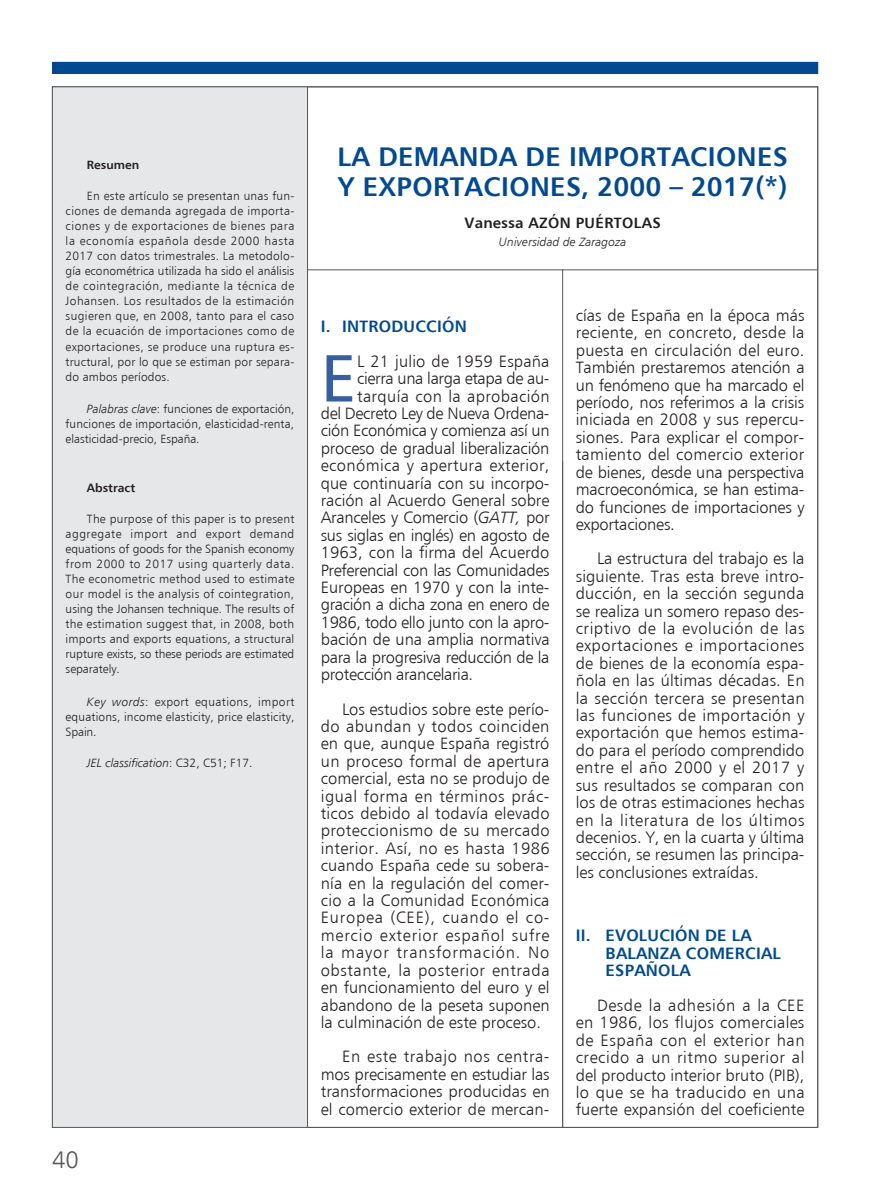
<style>
.page{position:relative;width:894px;height:1192px;background:#fff}
.page>*{position:absolute;margin:0;border:0;box-sizing:border-box;transform-origin:0 0}
.t1{font:66.6px "Humanist 777 BT Roman B";color:#365fa0}
.t2{font:27px/30px "Humanist 777 BT Bold B";letter-spacing:.015em;color:#014990}
.t3{font:24px "Humanist 777 BT Light B";color:#57585a}
.t4{font:16.5px/17.4px "Humanist 777 BT Light B";letter-spacing:-.005em;color:#231f20;text-align:justify}
.CAB_1{font:16.5px/17.4px "Humanist 777 BT Bold B";letter-spacing:.015em;color:#014990}
.t5{font:16.5px "Humanist 777 BT Light B";letter-spacing:.025em;color:#231f20}
.t6{font:16.5px "Humanist 777 BT Light B";letter-spacing:.02em;color:#231f20}
.t7{font:15px "Humanist 777 BT Bold B";letter-spacing:.025em;color:#231f20}
.t8{font:12px/15px "Humanist 777 BT Light B";letter-spacing:.01em;color:#231f20;text-align:justify}
.t9{font:12px "Humanist 777 BT Light Italic B";letter-spacing:.01em;color:#231f20}
.t10{font:12px "Humanist 777 BT Bold B";color:#231f20}
.s1{font-family:"Humanist 777 BT Light Italic B"}
.s2{font-family:"Humanist 777 BT Light B"}
</style>
<div class="page">
<div style="left:52px;top:87px;width:255px;height:1040px;background:#e6e7e9"></div>
<div style="left:52px;top:62px;width:765px;height:12px;background:#014990"></div>
<hr style="left:307px;top:87px;width:1px;height:1040px;background:#57585a">
<hr style="left:562px;top:269px;width:1px;height:858px;background:#57585a">
<hr style="left:307px;top:269px;width:510px;height:1px;background:#57585a">
<p class="t10" style="left:87px;top:158px;width:54px">Resumen</p>
<p class="t8" style="left:66px;top:188px;width:230px;text-indent:21px">En este artículo se presentan unas fun&shy;ciones de demanda agregada de importa&shy;ciones y de exportaciones de bienes para la economía española desde 2000 hasta 2017 con datos trimestrales. La metodolo&shy;gía econométrica utilizada ha sido el análisis de cointegración, mediante la técnica de Johansen. Los resultados de la estimación sugieren que, en 2008, tanto para el caso de la ecuación de importaciones como de exportaciones, se produce una ruptura es&shy;tructural, por lo que se estiman por separa&shy;do ambos períodos.</p>
<p class="t8" style="left:66px;top:401px;width:230px;text-indent:21px"><span class="s1">Palabras clave</span>: funciones de exportación, funciones de importación, elasticidad-renta, elasticidad-precio, España.</p>
<p class="t10" style="left:87px;top:480px;width:50px">Abstract</p>
<p class="t8" style="left:66px;top:511px;width:230px;text-indent:21px">The purpose of this paper is to present aggregate import and export demand equations of goods for the Spanish economy from 2000 to 2017 using quarterly data.<br>The econometric method used to estimate our model is the analysis of cointegration, using the Johansen technique. The results of the estimation suggest that, in 2008, both imports and exports equations, a structural rupture exists, so these periods are estimated separately.</p>
<p class="t8" style="left:66px;top:694px;width:230px;text-indent:21px"><span class="s1">Key words</span>: export equations, import equations, income elasticity, price elasticity, Spain.</p>
<p class="t9" style="left:87px;top:755px;width:167px">JEL classification<span class="s2">: C32, C51; F17.</span></p>
<p class="t3" style="left:52px;top:1144px;width:28px">40</p>
<p class="t2" style="left:337px;top:141px;width:451px">LA DEMANDA DE IMPORTACIONES<br>Y EXPORTACIONES, 2000 – 2017(*)</p>
<p class="t7" style="left:464px;top:213px;width:197px">Vanessa AZÓN PUÉRTOLAS</p>
<p class="t9" style="left:498px;top:235px;width:129px">Universidad de Zaragoza</p>
<p class="CAB_1" style="left:321px;top:317px;width:147px">I. INTRODUCCIÓN</p>
<p class="t1" style="left:320px;top:337px;width:37px">E</p>
<p class="t4" style="left:357px;top:352px;width:194px">L 21 julio de 1959 España</p>
<p class="t4" style="left:357px;top:369px;width:194px">cierra una larga etapa de au-</p>
<p class="t6" style="left:357px;top:385px;width:194px">tarquía con la aprobación</p>
<p class="t4" style="left:320px;top:404px;width:230px">del Decreto Ley de Nueva Ordena-</p>
<p class="t4" style="left:320px;top:421px;width:230px">ción Económica y comienza así un</p>
<p class="t4" style="left:320px;top:439px;width:230px">proceso de gradual liberalización</p>
<p class="t5" style="left:320px;top:455px;width:230px">económica y apertura exterior,</p>
<p class="t4" style="left:320px;top:474px;width:230px">que continuaría con su incorpo-</p>
<p class="t4" style="left:320px;top:491px;width:230px">ración al Acuerdo General sobre</p>
<p class="t4" style="left:320px;top:508px;width:230px">Aranceles y Comercio (<span class="s1">GATT,</span> por</p>
<p class="t4" style="left:320px;top:526px;width:230px">sus siglas en inglés) en agosto de</p>
<p class="t4" style="left:320px;top:543px;width:230px">1963, con la firma del Acuerdo</p>
<p class="t4" style="left:320px;top:561px;width:230px">Preferencial con las Comunidades</p>
<p class="t4" style="left:320px;top:578px;width:230px">Europeas en 1970 y con la inte-</p>
<p class="t4" style="left:320px;top:595px;width:230px">gración a dicha zona en enero de</p>
<p class="t4" style="left:320px;top:613px;width:230px">1986, todo ello junto con la apro-</p>
<p class="t4" style="left:320px;top:630px;width:230px">bación de una amplia normativa</p>
<p class="t4" style="left:320px;top:648px;width:230px">para la progresiva reducción de la</p>
<p class="t4" style="left:320px;top:665px;width:154px">protección arancelaria.</p>
<p class="t4" style="left:320px;top:699px;width:230px;text-indent:21px">Los estudios sobre este perío&shy;do abundan y todos coinciden en que, aunque España registró un proceso formal de apertura comercial, esta no se produjo de igual forma en términos prác&shy;ticos debido al todavía elevado proteccionismo de su mercado interior. Así, no es hasta 1986 cuando España cede su sobera&shy;nía en la regulación del comer&shy;cio a la Comunidad Económica Europea (CEE), cuando el co&shy;mercio exterior español sufre la mayor transformación. No obstante, la posterior entrada en funcionamiento del euro y el abandono de la peseta suponen la culminación de este proceso.</p>
<p class="t4" style="left:320px;top:1047px;width:230px;text-indent:21px">En este trabajo nos centra&shy;mos precisamente en estudiar las transformaciones producidas en el comercio exterior de mercan-</p>
<p class="t4" style="left:575px;top:306px;width:230px">cías de España en la época más reciente, en concreto, desde la puesta en circulación del euro.<br>También prestaremos atención a un fenómeno que ha marcado el período, nos referimos a la crisis iniciada en 2008 y sus repercu&shy;siones. Para explicar el compor&shy;tamiento del comercio exterior de bienes, desde una perspectiva macroeconómica, se han estima&shy;do funciones de importaciones y exportaciones.</p>
<p class="t4" style="left:575px;top:549px;width:230px;text-indent:21px">La estructura del trabajo es la siguiente. Tras esta breve intro&shy;ducción, en la sección segunda se realiza un somero repaso des&shy;criptivo de la evolución de las exportaciones e importaciones de bienes de la economía espa&shy;ñola en las últimas décadas. En la sección tercera se presentan las funciones de importación y exportación que hemos estima&shy;do para el período comprendido entre el año 2000 y el 2017 y sus resultados se comparan con los de otras estimaciones hechas en la literatura de los últimos decenios. Y, en la cuarta y última sección, se resumen las principa&shy;les conclusiones extraídas.</p>
<p class="CAB_1" style="left:605px;top:926px;width:177px;text-indent:-30px">II. EVOLUCIÓN DE LA<br>BALANZA COMERCIAL<br>ESPAÑOLA</p>
<p class="t4" style="left:575px;top:996px;width:230px;text-indent:21px">Desde la adhesión a la CEE en 1986, los flujos comerciales de España con el exterior han crecido a un ritmo superior al del producto interior bruto (PIB), lo que se ha traducido en una fuerte expansión del coeficiente</p>
</div>
